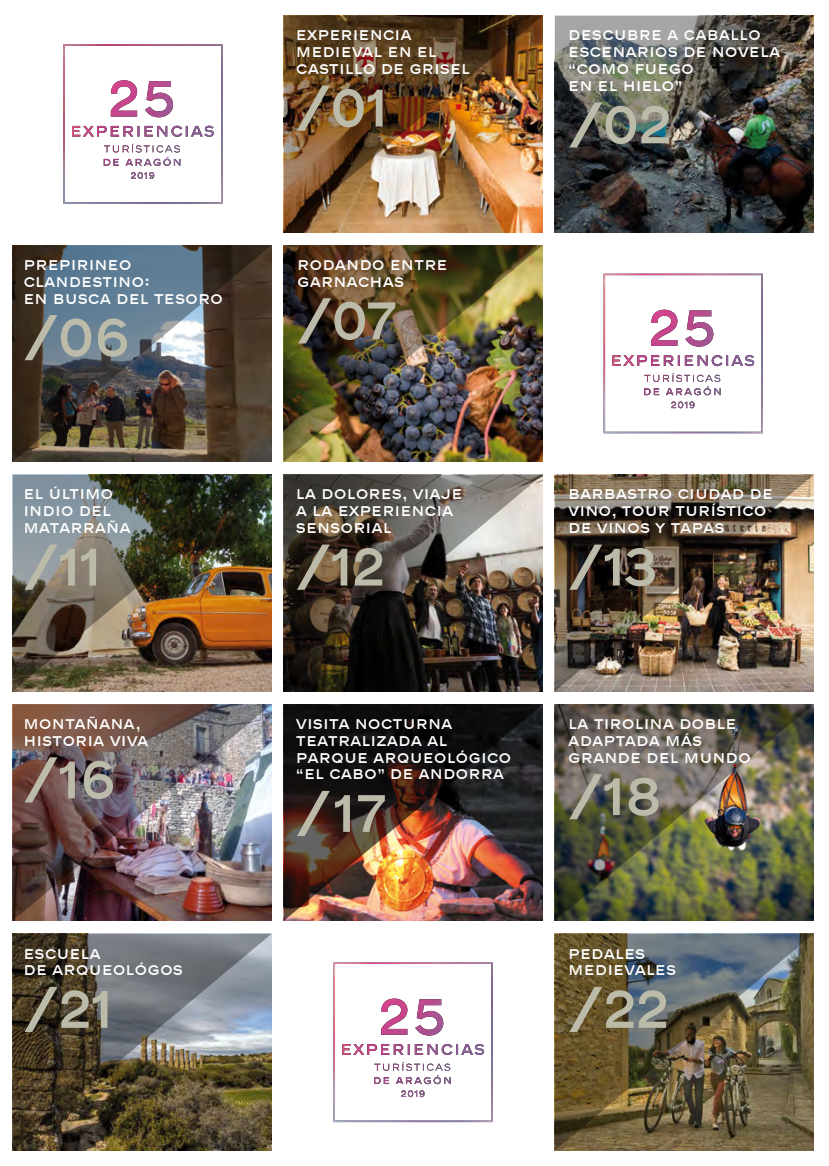
<style>
.page{position:relative;width:829px;height:1166px;background:#fff}
.page>*{position:absolute;margin:0;border:0;box-sizing:border-box;transform-origin:0 0}
.t1{font:52.5px "Chanel 600";letter-spacing:-.05em;color:#bcbba9}
.t2{font:52.5px "Chanel 600";color:#bcbba9}
.t3{font:14px/16.8px "Chanel 600";color:#fff}
</style>
<div class="page">
<img style="left:333px;top:962px;width:159px;height:160px">
<img style="left:63px;top:44px;width:159px;height:160px">
<img style="left:603px;top:274px;width:159px;height:159px">
<img style="left:283px;top:245px;width:259px;height:217px">
<img style="left:13px;top:245px;width:258px;height:217px">
<img style="left:554px;top:16px;width:259px;height:216px">
<img style="left:13px;top:934px;width:258px;height:216px">
<img style="left:554px;top:934px;width:259px;height:216px">
<img style="left:13px;top:704px;width:258px;height:217px">
<img style="left:283px;top:704px;width:259px;height:217px">
<img style="left:554px;top:704px;width:259px;height:217px">
<img style="left:554px;top:475px;width:259px;height:216px">
<img style="left:13px;top:475px;width:258px;height:216px">
<img style="left:283px;top:475px;width:259px;height:216px">
<img style="left:283px;top:16px;width:259px;height:216px">
<p class="t3" style="left:24px;top:257px;width:201px">PREPIRINEO<br>CLANDESTINO:<br>EN BUSCA DEL TESORO</p>
<h1 class="t1" style="left:24px;top:309px;width:109px">/06</h1>
<p class="t3" style="left:24px;top:486px;width:109px">EL ÚLTIMO<br>INDIO DEL<br>MATARRAÑA</p>
<h1 class="t1" style="left:24px;top:539px;width:81px">/11</h1>
<p class="t3" style="left:24px;top:716px;width:126px">MONTAÑANA,<br>HISTORIA VIVA</p>
<h1 class="t1" style="left:24px;top:751px;width:95px">/16</h1>
<p class="t3" style="left:24px;top:945px;width:161px">ESCUELA<br>DE ARQUEOLÓGOS</p>
<h1 class="t1" style="left:24px;top:981px;width:92px">/21</h1>
<p class="t3" style="left:296px;top:27px;width:176px">EXPERIENCIA<br>MEDIEVAL EN EL<br>CASTILLO DE GRISEL</p>
<h1 class="t1" style="left:296px;top:80px;width:95px">/01</h1>
<p class="t3" style="left:297px;top:257px;width:152px">RODANDO ENTRE<br>GARNACHAS</p>
<h1 class="t1" style="left:297px;top:292px;width:100px">/07</h1>
<p class="t3" style="left:568px;top:27px;width:213px">DESCUBRE A CABALLO<br>ESCENARIOS DE NOVELA “COMO FUEGO<br>EN EL HIELO”</p>
<h1 class="t1" style="left:568px;top:96px;width:106px">/02</h1>
<p class="t3" style="left:296px;top:486px;width:168px">LA DOLORES, VIAJE<br>A LA EXPERIENCIA<br>SENSORIAL</p>
<h1 class="t1" style="left:296px;top:539px;width:92px">/12</h1>
<p class="t3" style="left:296px;top:716px;width:217px">VISITA NOCTURNA<br>TEATRALIZADA AL<br>PARQUE ARQUEOLÓGICO “EL CABO” DE ANDORRA</p>
<h1 class="t2" style="left:296px;top:785px;width:92px">/17</h1>
<p class="t3" style="left:568px;top:486px;width:206px">BARBASTRO CIUDAD DE<br>VINO, TOUR TURÍSTICO<br>DE VINOS Y TAPAS</p>
<h1 class="t1" style="left:568px;top:539px;width:93px">/13</h1>
<p class="t3" style="left:568px;top:716px;width:184px">LA TIROLINA DOBLE<br>ADAPTADA MÁS<br>GRANDE DEL MUNDO</p>
<h1 class="t1" style="left:568px;top:768px;width:96px">/18</h1>
<p class="t3" style="left:568px;top:945px;width:109px">PEDALES<br>MEDIEVALES</p>
<h1 class="t1" style="left:568px;top:981px;width:104px">/22</h1>
</div>
